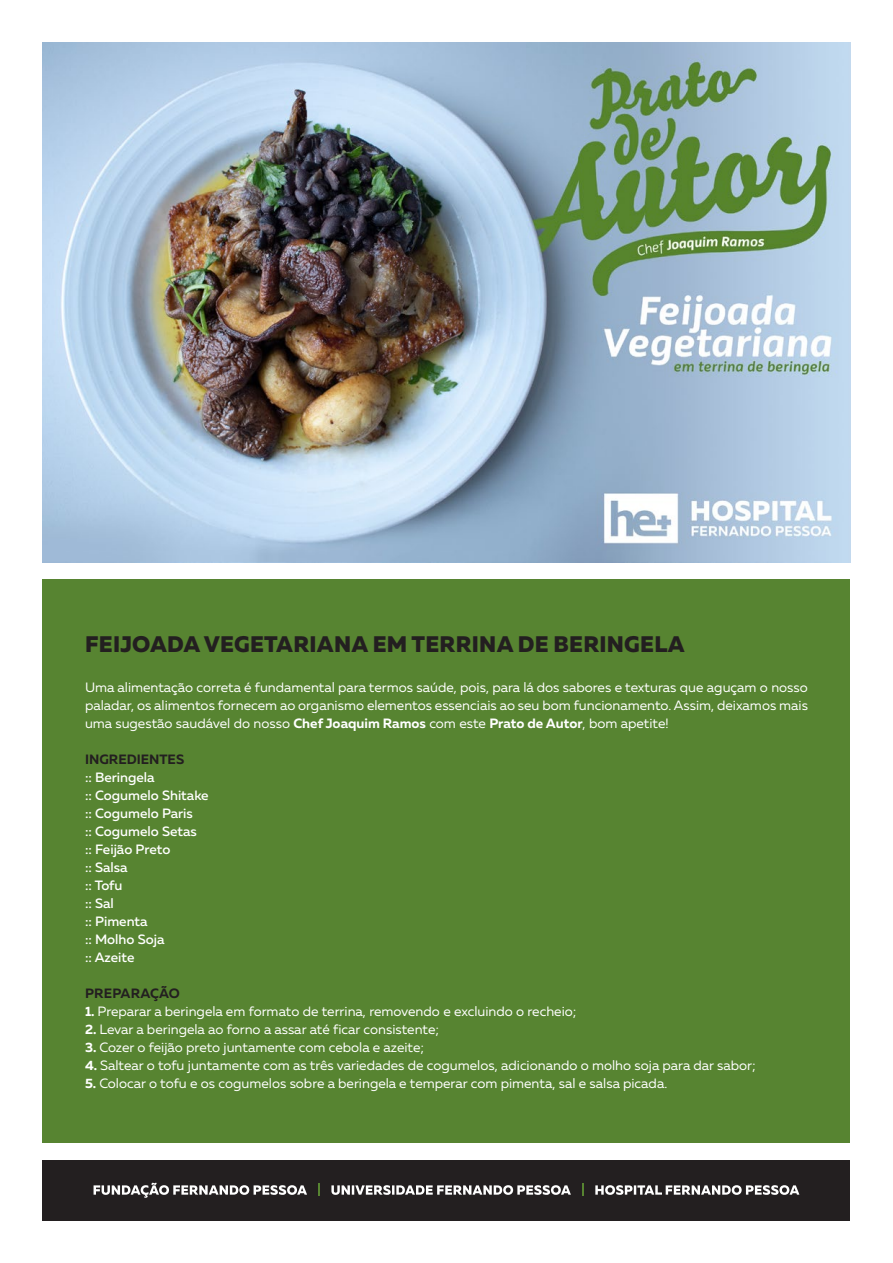
<style>
.page{position:relative;width:893px;height:1263px;background:#fff}
.page>*{position:absolute;margin:0;border:0;box-sizing:border-box;transform-origin:0 0}
.t1{font:800 22.5px "Muller";letter-spacing:.01em;color:#231f20}
.t2{font:13.5px/18px "Muller";color:#fff;text-align:justify}
.t3{font:500 13.5px "Muller";color:#fff}
.t4{font:700 13.5px "Muller";color:#231f20}
.s1{font-weight:700}
</style>
<div class="page">
<div style="left:43px;top:579px;width:807px;height:564px;background:#578431"></div>
<img style="left:43px;top:43px;width:807px;height:519px">
<div style="left:43px;top:1160px;width:807px;height:60px;background:#231f20"></div>
<svg style="left:595px;top:1185px;width:204px;height:10px"></svg>
<svg style="left:582px;top:1184px;width:1px;height:12px"></svg>
<svg style="left:331px;top:1185px;width:240px;height:10px"></svg>
<svg style="left:318px;top:1184px;width:1px;height:12px"></svg>
<svg style="left:94px;top:1183px;width:213px;height:15px"></svg>
<p class="t1" style="left:85px;top:630px;width:601px">FEIJOADA VEGETARIANA EM TERRINA DE BERINGELA</p>
<p class="t2" style="left:85px;top:678px;width:724px">Uma alimentação correta é fundamental para termos saúde, pois, para lá dos sabores e texturas que aguçam o nosso paladar, os alimentos fornecem ao organismo elementos essenciais ao seu bom funcionamento. Assim, deixamos mais uma sugestão saudável do nosso <span class="s1">Chef Joaquim Ramos</span> com este <span class="s1">Prato de Autor</span>, bom apetite!</p>
<p class="t4" style="left:85px;top:751px;width:101px">INGREDIENTES</p>
<p class="t3" style="left:85px;top:769px;width:71px">:: Beringela</p>
<p class="t3" style="left:85px;top:787px;width:125px">:: Cogumelo Shitake</p>
<p class="t3" style="left:85px;top:805px;width:109px">:: Cogumelo Paris</p>
<p class="t3" style="left:85px;top:823px;width:113px">:: Cogumelo Setas</p>
<p class="t3" style="left:85px;top:841px;width:87px">:: Feijão Preto</p>
<p class="t3" style="left:85px;top:859px;width:44px">:: Salsa</p>
<p class="t3" style="left:85px;top:877px;width:39px">:: Tofu</p>
<p class="t3" style="left:85px;top:895px;width:30px">:: Sal</p>
<p class="t3" style="left:85px;top:913px;width:64px">:: Pimenta</p>
<p class="t3" style="left:85px;top:931px;width:81px">:: Molho Soja</p>
<p class="t3" style="left:85px;top:949px;width:51px">:: Azeite</p>
<p class="t4" style="left:85px;top:985px;width:96px">PREPARAÇÃO</p>
<p class="t2" style="left:85px;top:1002px;width:493px"><span class="s1">1.</span> Preparar a beringela em formato de terrina, removendo e excluindo o recheio;</p>
<p class="t2" style="left:85px;top:1020px;width:356px"><span class="s1">2.</span> Levar a beringela ao forno a assar até ficar consistente;</p>
<p class="t2" style="left:85px;top:1038px;width:341px"><span class="s1">3.</span> Cozer o feijão preto juntamente com cebola e azeite;</p>
<p class="t2" style="left:85px;top:1056px;width:672px"><span class="s1">4.</span> Saltear o tofu juntamente com as três variedades de cogumelos, adicionando o molho soja para dar sabor;</p>
<p class="t2" style="left:85px;top:1074px;width:584px"><span class="s1">5.</span> Colocar o tofu e os cogumelos sobre a beringela e temperar com pimenta, sal e salsa picada.</p>
</div>
